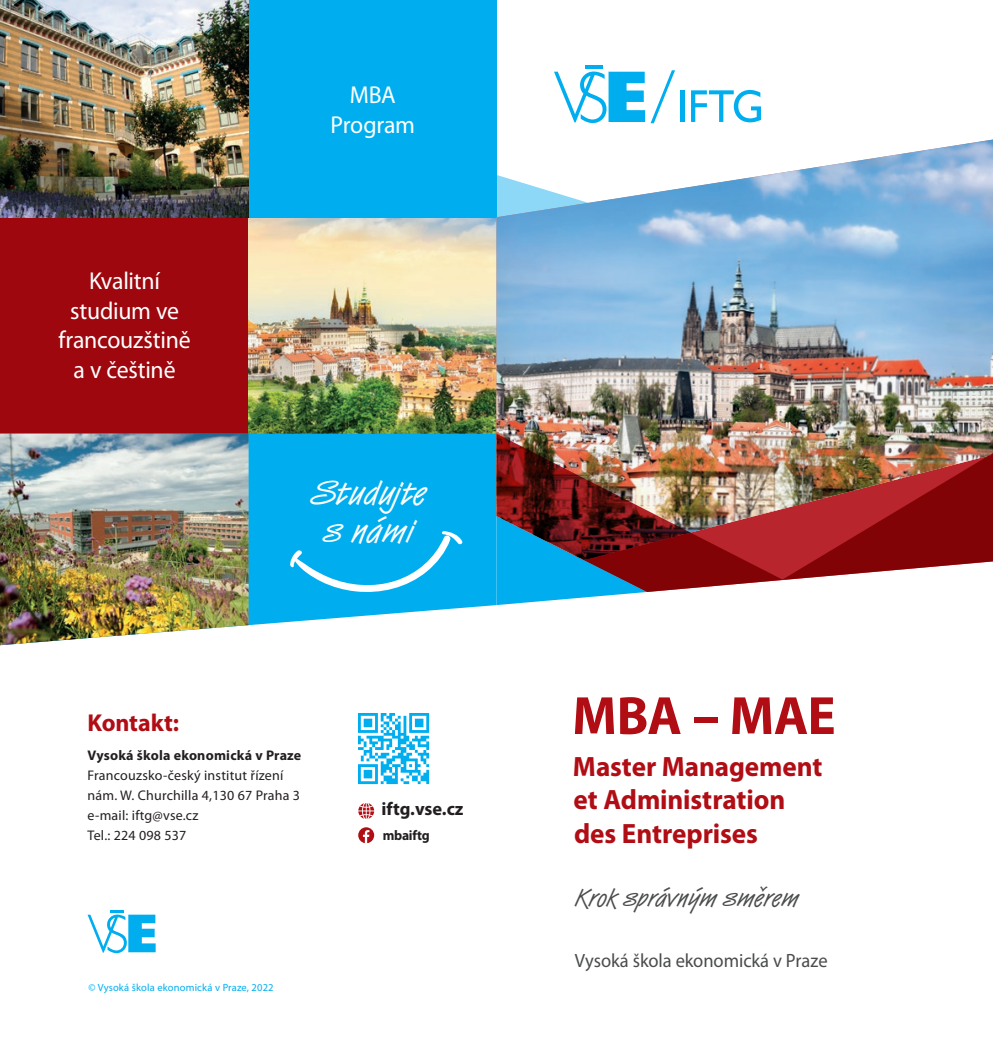
<style>
.page{position:relative;width:993px;height:1042px;background:#fff}
.page>*{position:absolute;margin:0;border:0;box-sizing:border-box;transform-origin:0 0}
.odsazení{font:700 54.25px "Myriad Pro";letter-spacing:-.01em;color:#b00d15}
.text{font:34.82px "Van Dijk DEE";letter-spacing:.015em;color:#fff}
.odsazení-2{font:700 28px/33.2px "Myriad Pro";letter-spacing:-.005em;color:#b00d15}
.t1{font:25.38px "Van Dijk DEE";letter-spacing:.01em;color:#4b4c4d}
.odsazení-3{font:24.5px "Myriad Pro";letter-spacing:-.01em;color:#fff}
.nadpis{font:700 24.5px "Myriad Pro";letter-spacing:-.005em;color:#b00d15}
.odsazení-4{font:19.25px "Myriad Pro";color:#4b4c4d;scale:.96 1}
.t2{font:700 18.38px "Myriad Pro";color:#231f20}
.text-2{font:14px "Myriad Pro";letter-spacing:.015em;color:#231f20}
.text-3{font:700 14px "Myriad Pro";letter-spacing:.015em;color:#231f20}
.text-4{font:700 14px "Myriad Pro";letter-spacing:-.02em;color:#231f20}
.text-5{font:10.5px "Myriad Pro";letter-spacing:.015em;color:#00aeef}
</style>
<div class="page">
<svg style="left:554px;top:70px;width:120px;height:53px"></svg>
<hr style="left:584px;top:65px;width:18px;height:4px;background:#00aeef">
<hr style="left:680px;top:90px;width:4px;height:32px;background:#00aeef">
<svg style="left:691px;top:90px;width:69px;height:32px"></svg>
<div style="left:0;top:217px;width:249px;height:217px;background:#9d070d"></div>
<img style="left:249px;top:217px;width:247px;height:217px">
<img style="left:0;top:434px;width:249px;height:211px">
<svg style="left:249px;top:434px;width:247px;height:191px;fill:#00aeef"></svg>
<svg style="left:496px;top:592px;width:151px;height:13px"></svg>
<svg style="left:87px;top:910px;width:69px;height:43px"></svg>
<svg style="left:358px;top:803px;width:16px;height:16px"></svg>
<svg style="left:289px;top:531px;width:174px;height:63px"></svg>
<div style="left:249px;top:0;width:247px;height:217px;background:#00aeef"></div>
<img style="left:0;top:0;width:249px;height:217px">
<img style="left:496px;top:140px;width:496px;height:294px">
<img style="left:496px;top:434px;width:496px;height:158px">
<svg style="left:358px;top:827px;width:16px;height:16px"></svg>
<svg style="left:358px;top:713px;width:71px;height:71px"></svg>
<p class="odsazení-3" style="left:89px;top:265px;width:72px">Kvalitní</p>
<p class="odsazení-3" style="left:70px;top:295px;width:110px">studium ve</p>
<p class="odsazení-3" style="left:58px;top:325px;width:134px">francouzštině</p>
<p class="odsazení-3" style="left:74px;top:355px;width:103px">a v češtině</p>
<p class="odsazení-3" style="left:350px;top:80px;width:47px">MBA</p>
<p class="odsazení-3" style="left:330px;top:109px;width:86px">Program</p>
<p class="text" style="left:311px;top:471px;width:116px">Studujte</p>
<p class="text" style="left:324px;top:509px;width:91px">s námi</p>
<p class="nadpis" style="left:87px;top:707px;width:93px">Kontakt:</p>
<p class="text-3" style="left:87px;top:746px;width:215px">Vysoká škola ekonomická v Praze</p>
<p class="text-2" style="left:87px;top:766px;width:197px">Francouzsko-český institut řízení</p>
<p class="text-2" style="left:87px;top:787px;width:214px">nám. W. Churchilla 4,130 67 Praha 3</p>
<p class="text-2" style="left:87px;top:807px;width:112px">e-mail: iftg@vse.cz</p>
<p class="text-2" style="left:87px;top:827px;width:100px">Tel.: 224 098 537</p>
<p class="text-5" style="left:88px;top:981px;width:187px">© Vysoká škola ekonomická v Praze, 2022</p>
<p class="t2" style="left:381px;top:797px;width:83px">iftg.vse.cz</p>
<p class="text-4" style="left:382px;top:826px;width:48px">mbaiftg</p>
<p class="odsazení" style="left:572px;top:680px;width:265px">MBA – MAE</p>
<p class="odsazení-2" style="left:572px;top:749px;width:251px">Master Management et Administration des Entreprises</p>
<p class="t1" style="left:574px;top:882px;width:226px">Krok správným smìrem</p>
<p class="odsazení-4" style="left:574px;top:949px;width:265px">Vysoká škola ekonomická v Praze</p>
</div>
